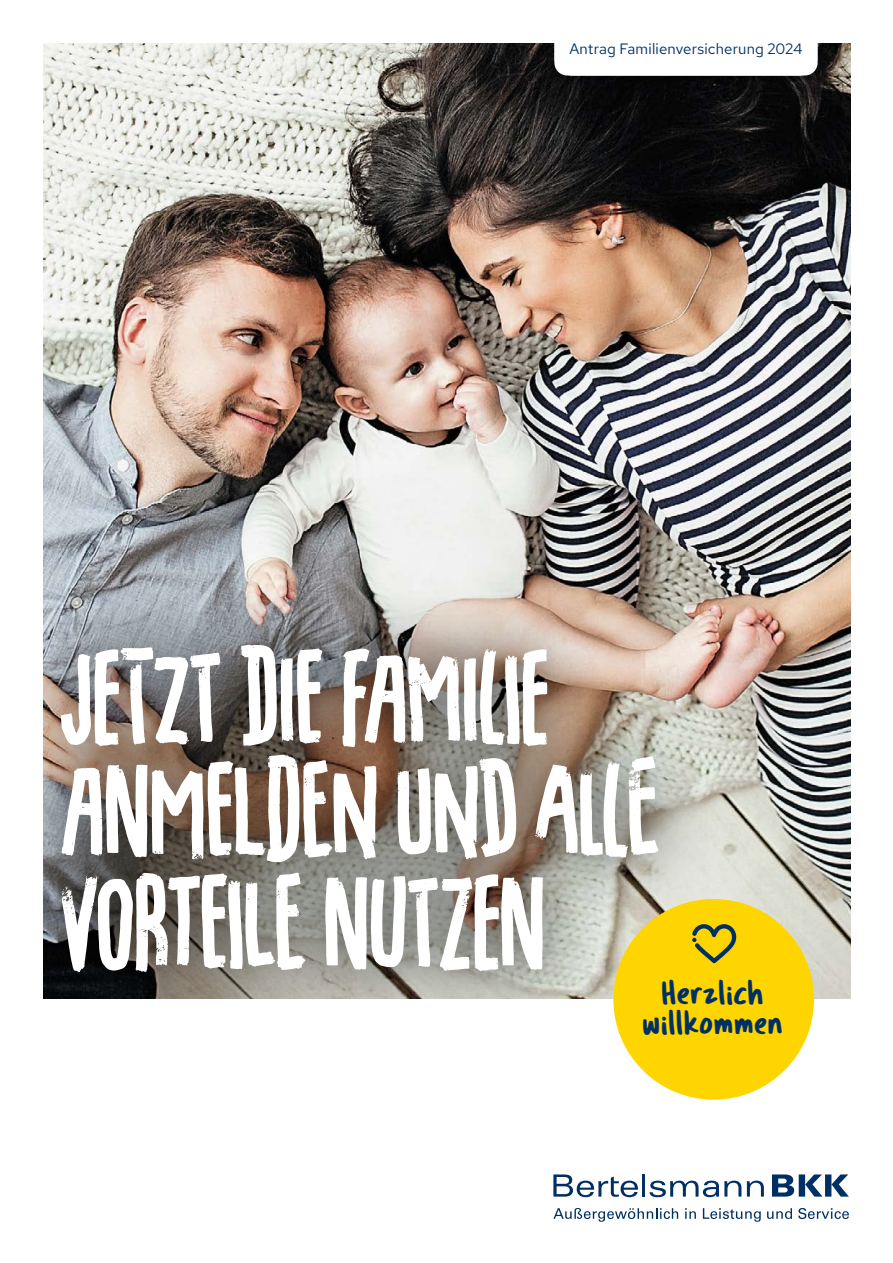
<style>
.page{position:relative;width:893px;height:1263px;background:#fff}
.page>*{position:absolute;margin:0;border:0;box-sizing:border-box;transform-origin:0 0}
.t1{font:135px/112.5px "Filmgoer";letter-spacing:-.005em;color:#fff;scale:.95 1}
.t2{font:36px/30px "Tragic Marker";letter-spacing:.01em;color:#003063;text-align:center}
.t3{font:15px "Red Hat Text";letter-spacing:.01em;color:#003063}
</style>
<div class="page">
<img style="left:43px;top:43px;width:807px;height:956px">
<div style="left:550px;top:8px;width:272px;height:77px;background:#000;opacity:.2"></div>
<svg style="left:554px;top:43px;width:263px;height:33px"></svg>
<hr style="left:642px;top:1174px;width:3px;height:22px;background:#003063">
<svg style="left:649px;top:1180px;width:92px;height:17px"></svg>
<svg style="left:747px;top:1180px;width:17px;height:16px"></svg>
<svg style="left:772px;top:1174px;width:77px;height:22px"></svg>
<svg style="left:553px;top:1174px;width:85px;height:23px"></svg>
<svg style="left:553px;top:1208px;width:125px;height:14px"></svg>
<svg style="left:685px;top:1208px;width:11px;height:11px"></svg>
<svg style="left:703px;top:1208px;width:58px;height:14px"></svg>
<svg style="left:767px;top:1208px;width:25px;height:11px"></svg>
<svg style="left:798px;top:1208px;width:51px;height:11px"></svg>
<div style="left:0;top:0;width:893px;height:43px;background:#fff"></div>
<div style="left:0;top:578px;width:722px;height:460px;background:#000;opacity:.88"></div>
<div style="left:1px;top:999px;width:892px;height:85px;background:#fff"></div>
<div style="left:1px;top:0;width:42px;height:1084px;background:#fff"></div>
<div style="left:613px;top:899px;width:201px;height:201px;background:#ffd500;border-radius:50%"></div>
<svg style="left:692px;top:924px;width:44px;height:39px"></svg>
<h1 class="t3" style="left:569px;top:39px;width:235px">Antrag Familienversicherung 2024</h1>
<p class="t1" style="left:60px;top:640px;width:632px">JETZT DIE FAMILIE<br>ANMELDEN UND ALLE<br>VORTEILE NUTZEN</p>
<p class="t2" style="left:643px;top:977px;width:142px">Herzlich willkommen</p>
</div>
